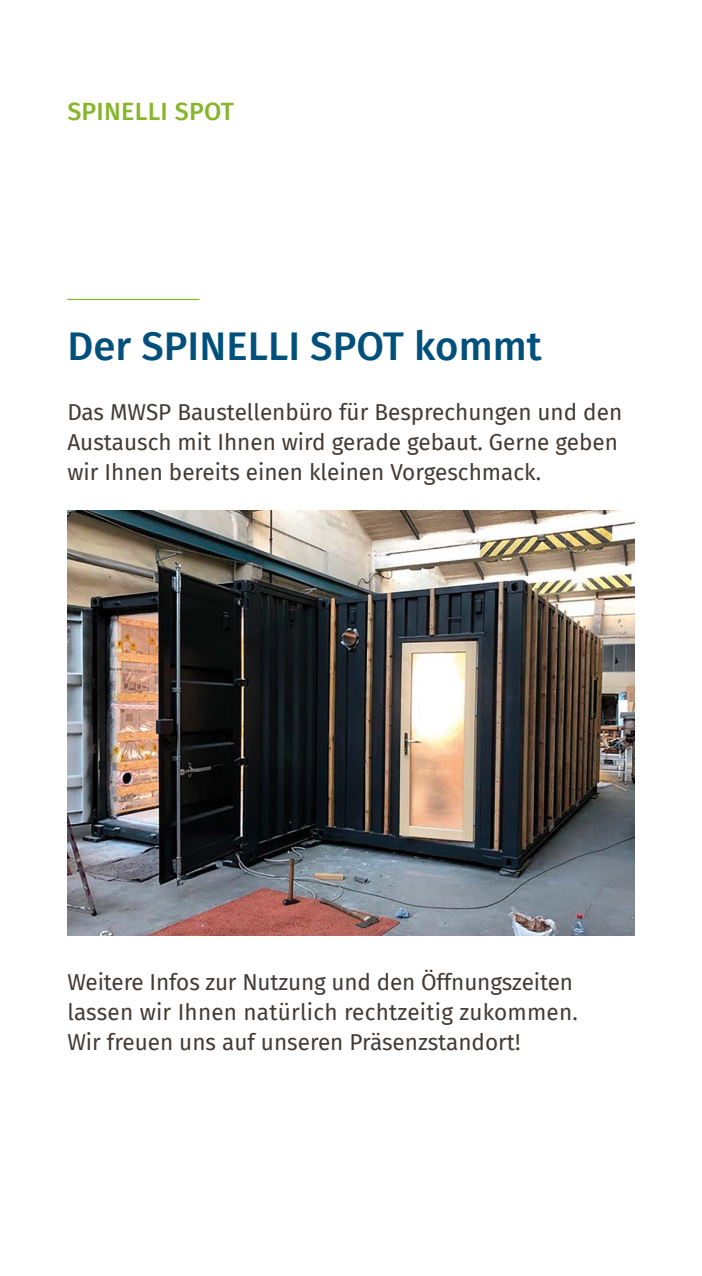
<style>
.page{position:relative;width:702px;height:1276px;background:#fff}
.page>*{position:absolute;margin:0;border:0;box-sizing:border-box;transform-origin:0 0}
.t1{font:500 40px "Fira Sans";color:#00507b}
.t2{font:500 25px "Fira Sans";letter-spacing:.01em;color:#87b62d}
.t3{font:22.5px/30px "Fira Sans";color:#433a34}
</style>
<div class="page">
<hr style="left:67px;top:299px;width:132px;height:1px;background:#87b62d">
<img style="left:67px;top:510px;width:567px;height:425px">
<p class="t2" style="left:67px;top:91px;width:168px">SPINELLI SPOT</p>
<h1 class="t1" style="left:67px;top:314px;width:476px">Der SPINELLI SPOT kommt</h1>
<p class="t3" style="left:67px;top:397px;width:556px">Das MWSP Baustellenbüro für Besprechungen und den<br>Austausch mit Ihnen wird gerade gebaut. Gerne geben wir Ihnen bereits einen kleinen Vorgeschmack.</p>
<p class="t3" style="left:67px;top:967px;width:512px">Weitere Infos zur Nutzung und den Öffnungszeiten lassen wir Ihnen natürlich rechtzeitig zukommen.<br>Wir freuen uns auf unseren Präsenzstandort!</p>
</div>
